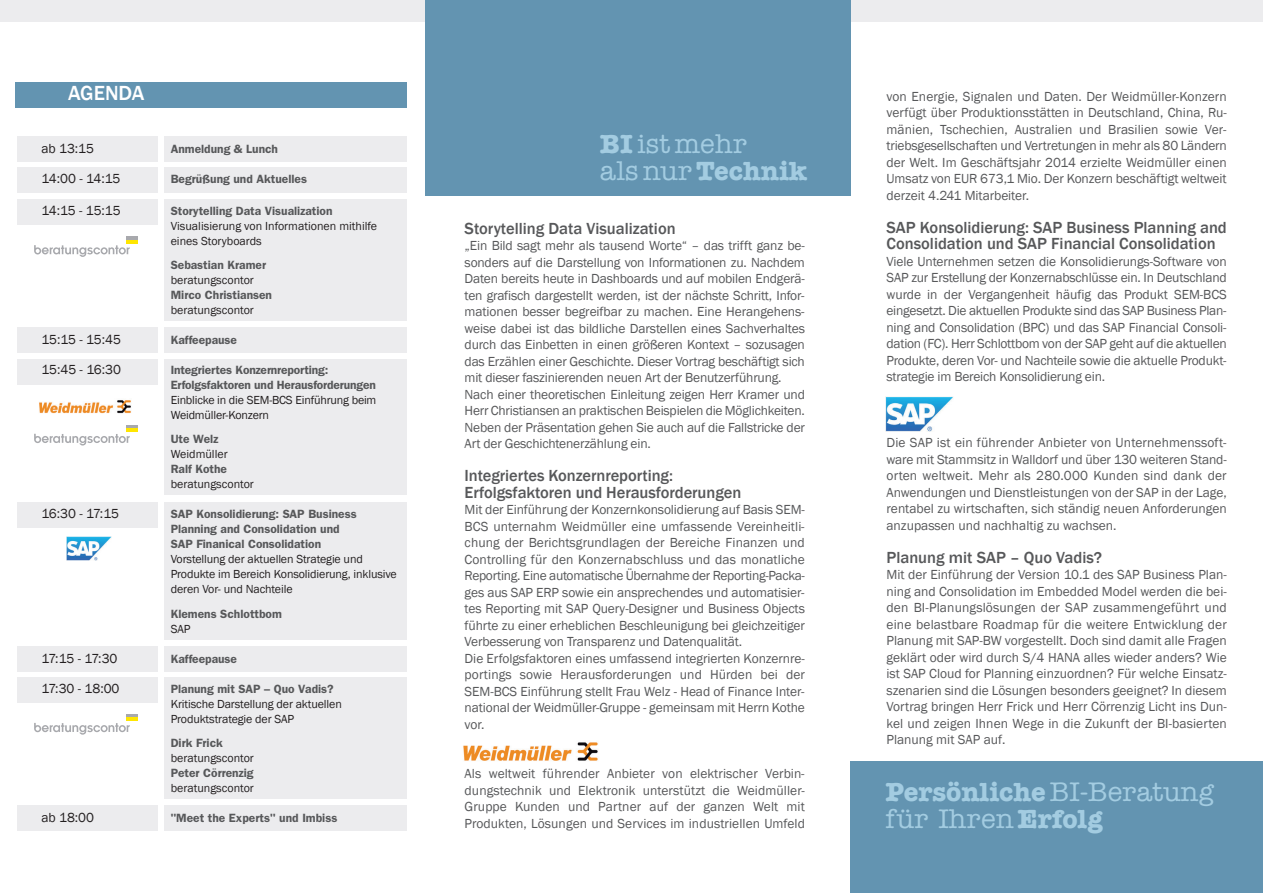
<style>
.page{position:relative;width:1263px;height:893px;background:#fff}
.page>*{position:absolute;margin:0;border:0;box-sizing:border-box;transform-origin:0 0}
.t1{font:500 27px/27px "American Typewriter";color:#a3cce1}
.t2{font:500 21px "Franklin Gothic";color:#fff}
.t3{font:500 16.5px/16.5px "Franklin Gothic";color:#57585a}
.t4{font:13.5px/16.5px "Franklin Gothic";letter-spacing:-.01em;color:#57585a;text-align:justify}
.t5{font:13.5px "Franklin Gothic";letter-spacing:-.015em;color:#231f20}
.t6{font:600 12px/15px "Franklin Gothic";color:#57585a}
.t7{font:12px/15px "Franklin Gothic";letter-spacing:-.01em;color:#231f20}
.s1{font-weight:700}
</style>
<div class="page">
<img style="left:463px;top:742px;width:135px;height:19px">
<div style="left:0;top:0;width:1263px;height:21px;background:#ececee"></div>
<div style="left:425px;top:0;width:425px;height:196px;background:#6394b1"></div>
<div style="left:17px;top:136px;width:141px;height:26px;background:#ececee"></div>
<div style="left:16px;top:82px;width:391px;height:25px;background:#6394b1"></div>
<div style="left:17px;top:168px;width:141px;height:25px;background:#ececee"></div>
<div style="left:17px;top:199px;width:141px;height:26px;background:#ececee"></div>
<div style="left:17px;top:502px;width:141px;height:25px;background:#ececee"></div>
<div style="left:165px;top:136px;width:242px;height:26px;background:#ececee"></div>
<div style="left:165px;top:168px;width:242px;height:25px;background:#ececee"></div>
<div style="left:164px;top:199px;width:243px;height:122px;background:#ececee"></div>
<div style="left:164px;top:359px;width:243px;height:136px;background:#ececee"></div>
<div style="left:17px;top:327px;width:141px;height:26px;background:#ececee"></div>
<div style="left:17px;top:359px;width:141px;height:26px;background:#ececee"></div>
<div style="left:165px;top:327px;width:242px;height:26px;background:#ececee"></div>
<div style="left:165px;top:646px;width:242px;height:25px;background:#ececee"></div>
<div style="left:17px;top:646px;width:141px;height:25px;background:#ececee"></div>
<div style="left:17px;top:805px;width:141px;height:26px;background:#ececee"></div>
<div style="left:165px;top:805px;width:242px;height:26px;background:#ececee"></div>
<div style="left:17px;top:677px;width:141px;height:26px;background:#ececee"></div>
<div style="left:165px;top:677px;width:242px;height:122px;background:#ececee"></div>
<div style="left:164px;top:502px;width:243px;height:137px;background:#ececee"></div>
<svg style="left:127px;top:714px;width:11px;height:4px"></svg>
<svg style="left:34px;top:718px;width:104px;height:17px"></svg>
<div style="left:127px;top:236px;width:11px;height:7px;background:#a8a9ad"></div>
<svg style="left:34px;top:240px;width:104px;height:17px"></svg>
<svg style="left:34px;top:434px;width:96px;height:11px"></svg>
<div style="left:127px;top:425px;width:11px;height:7px;background:#a8a9ad"></div>
<hr style="left:127px;top:428px;width:11px;height:4px;background:#ffe601">
<img style="left:39px;top:400px;width:92px;height:14px">
<img style="left:66px;top:537px;width:46px;height:23px">
<div style="left:850px;top:762px;width:413px;height:131px;background:#6394b1"></div>
<img style="left:886px;top:397px;width:67px;height:34px">
<h2 class="t2" style="left:68px;top:81px;width:78px">AGENDA</h2>
<p class="t5" style="left:41px;top:141px;width:54px">ab 13:15</p>
<p class="t6" style="left:171px;top:143px;width:109px">Anmeldung &amp; Lunch</p>
<p class="t5" style="left:41px;top:171px;width:81px">14:00 - 14:15</p>
<p class="t6" style="left:171px;top:173px;width:138px">Begrüßung und Aktuelles</p>
<p class="t5" style="left:41px;top:202px;width:81px">14:15 - 15:15</p>
<p class="t6" style="left:171px;top:204px;width:163px">Storytelling Data Visualization</p>
<p class="t7" style="left:171px;top:218px;width:208px">Visualisierung von Informationen mithilfe eines Storyboards</p>
<p class="t6" style="left:171px;top:258px;width:97px">Sebastian Kramer</p>
<p class="t7" style="left:171px;top:272px;width:85px">beratungscontor</p>
<p class="t6" style="left:171px;top:288px;width:103px">Mirco Christiansen</p>
<p class="t7" style="left:171px;top:302px;width:85px">beratungscontor</p>
<p class="t5" style="left:41px;top:331px;width:81px">15:15 - 15:45</p>
<p class="t6" style="left:171px;top:333px;width:68px">Kaffeepause</p>
<p class="t5" style="left:41px;top:361px;width:81px">15:45 - 16:30</p>
<p class="t6" style="left:171px;top:363px;width:207px">Integriertes Konzernreporting:<br>Erfolgsfaktoren und Herausforderungen</p>
<p class="t7" style="left:171px;top:392px;width:207px">Einblicke in die SEM-BCS Einführung beim<br>Weidmüller-Konzern</p>
<p class="t6" style="left:171px;top:432px;width:49px">Ute Welz</p>
<p class="t7" style="left:171px;top:446px;width:58px">Weidmüller</p>
<p class="t6" style="left:171px;top:462px;width:58px">Ralf Kothe</p>
<p class="t7" style="left:171px;top:476px;width:85px">beratungscontor</p>
<p class="t5" style="left:41px;top:505px;width:79px">16:30 - 17:15</p>
<p class="t6" style="left:171px;top:507px;width:188px">SAP Konsolidierung: SAP Business<br>Planning and Consolidation und<br>SAP Finanical Consolidation</p>
<p class="t7" style="left:171px;top:551px;width:228px">Vorstellung der aktuellen Strategie und<br>Produkte im Bereich Konsolidierung, inklusive deren Vor- und Nachteile</p>
<p class="t6" style="left:171px;top:608px;width:113px">Klemens Schlottbom</p>
<p class="t7" style="left:171px;top:622px;width:21px">SAP</p>
<p class="t5" style="left:41px;top:651px;width:78px">17:15 - 17:30</p>
<p class="t6" style="left:171px;top:653px;width:68px">Kaffeepause</p>
<p class="t5" style="left:41px;top:681px;width:80px">17:30 - 18:00</p>
<p class="t6" style="left:171px;top:683px;width:165px">Planung mit SAP – Quo Vadis?</p>
<p class="t7" style="left:171px;top:697px;width:173px">Kritische Darstellung der aktuellen<br>Produktstrategie der SAP</p>
<p class="t6" style="left:171px;top:737px;width:54px">Dirk Frick</p>
<p class="t7" style="left:171px;top:751px;width:85px">beratungscontor</p>
<p class="t6" style="left:171px;top:767px;width:84px">Peter Cörrenzig</p>
<p class="t7" style="left:171px;top:781px;width:85px">beratungscontor</p>
<p class="t5" style="left:41px;top:810px;width:54px">ab 18:00</p>
<p class="t6" style="left:171px;top:812px;width:168px">"Meet the Experts" und Imbiss</p>
<h1 class="t1" style="left:600px;top:132px;width:209px"><span class="s1">BI</span> istmehr<br>als nur<span class="s1">Technik</span></h1>
<p class="t3" style="left:465px;top:220px;width:213px">Storytelling Data Visualization</p>
<p class="t4" style="left:465px;top:237px;width:342px;text-align:left">„Ein Bild sagt mehr als tausend Worte“ – das trifft ganz be&shy;sonders auf die Darstellung von Informationen zu. Nachdem Daten bereits heute in Dashboards und auf mobilen Endgerä&shy;ten grafisch dargestellt werden, ist der nächste Schritt, Infor&shy;mationen besser begreifbar zu machen. Eine Herangehens&shy;weise dabei ist das bildliche Darstellen eines Sachverhaltes durch das Einbetten in einen größeren Kontext – sozusagen das Erzählen einer Geschichte. Dieser Vortrag beschäftigt sich mit dieser faszinierenden neuen Art der Benutzerführung.<br>Nach einer theoretischen Einleitung zeigen Herr Kramer und Herr Christiansen an praktischen Beispielen die Möglichkeiten.<br>Neben der Präsentation gehen Sie auch auf die Fallstricke der Art der Geschichtenerzählung ein.</p>
<p class="t3" style="left:465px;top:467px;width:278px">Integriertes Konzernreporting:<br>Erfolgsfaktoren und Herausforderungen</p>
<p class="t4" style="left:465px;top:501px;width:342px;text-align:left">Mit der Einführung der Konzernkonsolidierung auf Basis SEM-BCS unternahm Weidmüller eine umfassende Vereinheitli&shy;chung der Berichtsgrundlagen der Bereiche Finanzen und Controlling für den Konzernabschluss und das monatliche Reporting. Eine automatische Übernahme der Reporting-Packa&shy;ges aus SAP ERP sowie ein ansprechendes und automatisier&shy;tes Reporting mit SAP Query-Designer und Business Objects führte zu einer erheblichen Beschleunigung bei gleichzeitiger Verbesserung von Transparenz und Datenqualität.<br>Die Erfolgsfaktoren eines umfassend integrierten Konzernre&shy;portings sowie Herausforderungen und Hürden bei der SEM-BCS Einführung stellt Frau Welz - Head of Finance Inter&shy;national der Weidmüller-Gruppe - gemeinsam mit Herrn Kothe vor.</p>
<p class="t4" style="left:465px;top:765px;width:342px">Als weltweit führender Anbieter von elektrischer Verbin&shy;dungstechnik und Elektronik unterstützt die Weidmüller-Gruppe Kunden und Partner auf der ganzen Welt mit Produkten, Lösungen und Services im industriellen Umfeld</p>
<p class="t4" style="left:886px;top:88px;width:342px">von Energie, Signalen und Daten. Der Weidmüller-Konzern verfügt über Produktionsstätten in Deutschland, China, Ru&shy;mänien, Tschechien, Australien und Brasilien sowie Ver&shy;triebsgesellschaften und Vertretungen in mehr als 80 Ländern der Welt. Im Geschäftsjahr 2014 erzielte Weidmüller einen Umsatz von EUR 673,1 Mio. Der Konzern beschäftigt weltweit derzeit 4.241 Mitarbeiter.</p>
<p class="t3" style="left:886px;top:219px;width:342px">SAP Konsolidierung: SAP Business Planning and<br>Consolidation und SAP Financial Consolidation</p>
<p class="t4" style="left:886px;top:253px;width:342px">Viele Unternehmen setzen die Konsolidierungs-Software von SAP zur Erstellung der Konzernabschlüsse ein. In Deutschland wurde in der Vergangenheit häufig das Produkt SEM-BCS eingesetzt. Die aktuellen Produkte sind das SAP Business Plan&shy;ning and Consolidation (BPC) und das SAP Financial Consoli&shy;dation (FC). Herr Schlottbom von der SAP geht auf die aktuellen Produkte, deren Vor- und Nachteile sowie die aktuelle Produkt&shy;strategie im Bereich Konsolidierung ein.</p>
<p class="t4" style="left:886px;top:434px;width:342px">Die SAP ist ein führender Anbieter von Unternehmenssoft&shy;ware mit Stammsitz in Walldorf und über 130 weiteren Stand&shy;orten weltweit. Mehr als 280.000 Kunden sind dank der Anwendungen und Dienstleistungen von der SAP in der Lage, rentabel zu wirtschaften, sich ständig neuen Anforderungen anzupassen und nachhaltig zu wachsen.</p>
<p class="t3" style="left:886px;top:549px;width:217px">Planung mit SAP – Quo Vadis?</p>
<p class="t4" style="left:886px;top:566px;width:342px">Mit der Einführung der Version 10.1 des SAP Business Plan&shy;ning and Consolidation im Embedded Model werden die bei&shy;den BI-Planungslösungen der SAP zusammengeführt und eine belastbare Roadmap für die weitere Entwicklung der Planung mit SAP-BW vorgestellt. Doch sind damit alle Fragen geklärt oder wird durch S/4 HANA alles wieder anders? Wie ist SAP Cloud for Planning einzuordnen? Für welche Einsatz&shy;szenarien sind die Lösungen besonders geeignet? In diesem Vortrag bringen Herr Frick und Herr Cörrenzig Licht ins Dun&shy;kel und zeigen Ihnen Wege in die Zukunft der BI-basierten Planung mit SAP auf.</p>
<h1 class="t1" style="left:885px;top:781px;width:330px"><span class="s1">Persönliche</span> BI-Beratung für Ihren<span class="s1">Erfolg</span></h1>
</div>
